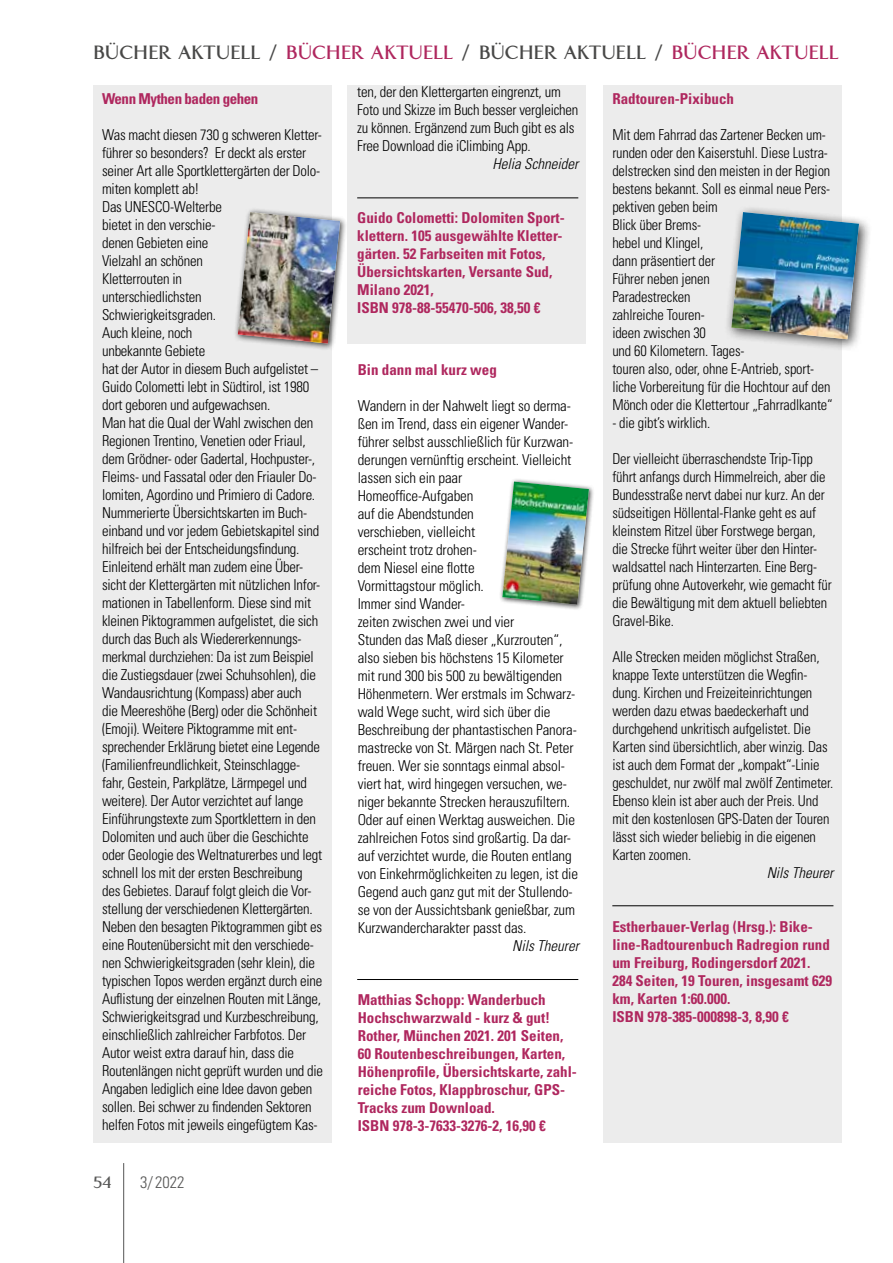
<style>
.page{position:relative;width:893px;height:1263px;background:#fff}
.page>*{position:absolute;margin:0;border:0;box-sizing:border-box;transform-origin:0 0}
.t1{font:700 19.5px "Linotype Aperto";letter-spacing:.015em;color:#484847}
.t2{font:300 condensed 16.5px "Univers LT";color:#565655}
.t3{font:700 16.5px "Linotype Aperto";color:#565655}
.t4{font:300 condensed 15px/18px "Univers LT";letter-spacing:-.01em;color:#000}
.t5{font:300 condensed 15px/18px "Univers LT";letter-spacing:-.01em;color:#000;scale:.96 1}
.t6{font:700 condensed 15px/18px "Univers LT";color:#af275e}
.t7{font:italic 300 condensed 15px "Univers LT";color:#000}
.t8{font:700 condensed 15px "Univers LT";letter-spacing:-.03em;color:#af275e}
.s1{color:#af275e}
</style>
<div class="page">
<div style="left:347px;top:85px;width:238px;height:258px;background:#ececec"></div>
<hr style="left:123px;top:1163px;width:1px;height:100px;background:#565655">
<div style="left:94px;top:86px;width:238px;height:1057px;background:#ececec"></div>
<div style="left:604px;top:86px;width:238px;height:1057px;background:#ececec"></div>
<div style="left:233px;top:208px;width:115px;height:143px;background:#000;opacity:.75"></div>
<img style="left:238px;top:212px;width:102px;height:131px">
<div style="left:499px;top:478px;width:96px;height:133px;background:#000;opacity:.75"></div>
<img style="left:502px;top:481px;width:87px;height:124px">
<hr style="left:612px;top:905px;width:221px;height:1px;background:#000">
<div style="left:724px;top:204px;width:148px;height:148px;background:#000;opacity:.75"></div>
<img style="left:731px;top:212px;width:128px;height:127px">
<hr style="left:357px;top:197px;width:221px;height:1px;background:#000">
<hr style="left:357px;top:979px;width:221px;height:1px;background:#000">
<h1 class="t1" style="left:94px;top:41px;width:747px">BÜCHER AKTUELL / <span class="s1">BÜCHER AKTUELL</span> / BÜCHER AKTUELL / <span class="s1">BÜCHER AKTUELL</span></h1>
<p class="t4" style="left:357px;top:83px;width:223px">ten, der den Klettergarten eingrenzt, um Foto und Skizze im Buch besser vergleichen zu können. Ergänzend zum Buch gibt es als Free Download die iClimbing App.</p>
<p class="t7" style="left:493px;top:155px;width:87px">Helia Schneider</p>
<p class="t8" style="left:102px;top:89px;width:158px">Wenn Mythen baden gehen</p>
<p class="t4" style="left:102px;top:125px;width:223px">Was macht diesen 730 g schweren Kletter&shy;führer so besonders? Er deckt als erster seiner Art alle Sportklettergärten der Dolo&shy;miten komplett ab!<br>Das UNESCO-Welterbe<br>bietet in den verschie-<br>denen Gebieten eine<br>Vielzahl an schönen<br>Kletterrouten in<br>unterschiedlichsten<br>Schwierigkeitsgraden.<br>Auch kleine, noch<br>unbekannte Gebiete<br>hat der Autor in diesem Buch aufgelistet – Guido Colometti lebt in Südtirol, ist 1980 dort geboren und aufgewachsen.<br>Man hat die Qual der Wahl zwischen den Regionen Trentino, Venetien oder Friaul, dem Grödner- oder Gadertal, Hochpuster-, Fleims- und Fassatal oder den Friauler Do&shy;lomiten, Agordino und Primiero di Cadore.<br>Nummerierte Übersichtskarten im Buch&shy;einband und vor jedem Gebietskapitel sind hilfreich bei der Entscheidungsfindung.<br>Einleitend erhält man zudem eine Über&shy;sicht der Klettergärten mit nützlichen Infor&shy;mationen in Tabellenform. Diese sind mit kleinen Piktogrammen aufgelistet, die sich durch das Buch als Wiedererkennungs&shy;merkmal durchziehen: Da ist zum Beispiel die Zustiegsdauer (zwei Schuhsohlen), die Wandausrichtung (Kompass) aber auch<br>die Meereshöhe (Berg) oder die Schönheit (Emoji). Weitere Piktogramme mit ent&shy;sprechender Erklärung bietet eine Legende (Familienfreundlichkeit, Steinschlagge&shy;fahr, Gestein, Parkplätze, Lärmpegel und weitere). Der Autor verzichtet auf lange Einführungstexte zum Sportklettern in den Dolomiten und auch über die Geschichte oder Geologie des Weltnaturerbes und legt schnell los mit der ersten Beschreibung des Gebietes. Darauf folgt gleich die Vor&shy;stellung der verschiedenen Klettergärten.<br>Neben den besagten Piktogrammen gibt es eine Routenübersicht mit den verschiede&shy;nen Schwierigkeitsgraden (sehr klein), die typischen Topos werden ergänzt durch eine Auflistung der einzelnen Routen mit Länge, Schwierigkeitsgrad und Kurzbeschreibung, einschließlich zahlreicher Farbfotos. Der Autor weist extra darauf hin, dass die Routenlängen nicht geprüft wurden und die Angaben lediglich eine Idee davon geben sollen. Bei schwer zu findenden Sektoren helfen Fotos mit jeweils eingefügtem Kas-</p>
<p class="t6" style="left:612px;top:89px;width:123px">Radtouren-Pixibuch</p>
<p class="t5" style="left:612px;top:125px;width:231px">Mit dem Fahrrad das Zartener Becken um&shy;runden oder den Kaiserstuhl. Diese Lustra&shy;delstrecken sind den meisten in der Region bestens bekannt. Soll es einmal neue Pers&shy;pektiven geben beim<br>Blick über Brems-<br>hebel und Klingel,<br>dann präsentiert der<br>Führer neben jenen<br>Paradestrecken<br>zahlreiche Touren-<br>ideen zwischen 30<br>und 60 Kilometern. Tages-<br>touren also, oder, ohne E-Antrieb, sport&shy;liche Vorbereitung für die Hochtour auf den<br>Mönch oder die Klettertour „Fahrradlkante“</p>
<p class="t5" style="left:612px;top:413px;width:104px">- die gibt’s wirklich.</p>
<p class="t5" style="left:612px;top:449px;width:230px">Der vielleicht überraschendste Trip-Tipp führt anfangs durch Himmelreich, aber die Bundesstraße nervt dabei nur kurz. An der südseitigen Höllental-Flanke geht es auf kleinstem Ritzel über Forstwege bergan, die Strecke führt weiter über den Hinter&shy;waldsattel nach Hinterzarten. Eine Berg&shy;prüfung ohne Autoverkehr, wie gemacht für die Bewältigung mit dem aktuell beliebten Gravel-Bike.</p>
<p class="t5" style="left:612px;top:647px;width:232px">Alle Strecken meiden möglichst Straßen, knappe Texte unterstützen die Wegfin&shy;dung. Kirchen und Freizeiteinrichtungen werden dazu etwas baedeckerhaft und durchgehend unkritisch aufgelistet. Die Karten sind übersichtlich, aber winzig. Das ist auch dem Format der „kompakt“-Linie geschuldet, nur zwölf mal zwölf Zentimeter.<br>Ebenso klein ist aber auch der Preis. Und mit den kostenlosen GPS-Daten der Touren lässt sich wieder beliebig in die eigenen Karten zoomen.</p>
<p class="t7" style="left:767px;top:863px;width:68px">Nils Theurer</p>
<p class="t6" style="left:357px;top:209px;width:209px">Guido Colometti: Dolomiten Sport&shy;klettern. 105 ausgewählte Kletter&shy;gärten. 52 Farbseiten mit Fotos,<br>Übersichtskarten, Versante Sud,<br>Milano 2021,<br>ISBN 978-88-55470-506, 38,50 €</p>
<p class="t6" style="left:358px;top:361px;width:141px">Bin dann mal kurz weg</p>
<p class="t4" style="left:358px;top:397px;width:222px">Wandern in der Nahwelt liegt so derma&shy;ßen im Trend, dass ein eigener Wander&shy;führer selbst ausschließlich für Kurzwan&shy;derungen vernünftig erscheint. Vielleicht lassen sich ein paar Homeoffice-Aufgaben<br>auf die Abendstunden<br>verschieben, vielleicht<br>erscheint trotz drohen-<br>dem Niesel eine flotte<br>Vormittagstour möglich.<br>Immer sind Wander-<br>zeiten zwischen zwei und vier<br>Stunden das Maß dieser „Kurzrouten“, also sieben bis höchstens 15 Kilometer mit rund 300 bis 500 zu bewältigenden Höhenmetern. Wer erstmals im Schwarz&shy;wald Wege sucht, wird sich über die Beschreibung der phantastischen Panora&shy;mastrecke von St. Märgen nach St. Peter freuen. Wer sie sonntags einmal absol&shy;viert hat, wird hingegen versuchen, we&shy;niger bekannte Strecken herauszufiltern.<br>Oder auf einen Werktag ausweichen. Die zahlreichen Fotos sind großartig. Da dar&shy;auf verzichtet wurde, die Routen entlang von Einkehrmöglichkeiten zu legen, ist die Gegend auch ganz gut mit der Stullendo&shy;se von der Aussichtsbank genießbar, zum Kurzwandercharakter passt das.</p>
<p class="t7" style="left:512px;top:937px;width:68px">Nils Theurer</p>
<p class="t6" style="left:612px;top:917px;width:221px">Estherbauer-Verlag (Hrsg.): Bike&shy;line-Radtourenbuch Radregion rund um Freiburg, Rodingersdorf 2021.<br>284 Seiten, 19 Touren, insgesamt 629 km, Karten 1:60.000.<br>ISBN 978-385-000898-3, 8,90 €</p>
<p class="t6" style="left:358px;top:991px;width:221px">Matthias Schopp: Wanderbuch<br>Hochschwarzwald - kurz &amp; gut!<br>Rother, München 2021. 201 Seiten,<br>60 Routenbeschreibungen, Karten,<br>Höhenprofile, Übersichtskarte, zahl&shy;reiche Fotos, Klappbroschur, GPS-<br>Tracks zum Download.<br>ISBN 978-3-7633-3276-2, 16,90 €</p>
<p class="t3" style="left:94px;top:1172px;width:20px">54</p>
<p class="t2" style="left:140px;top:1172px;width:46px">3/ 2022</p>
</div>
